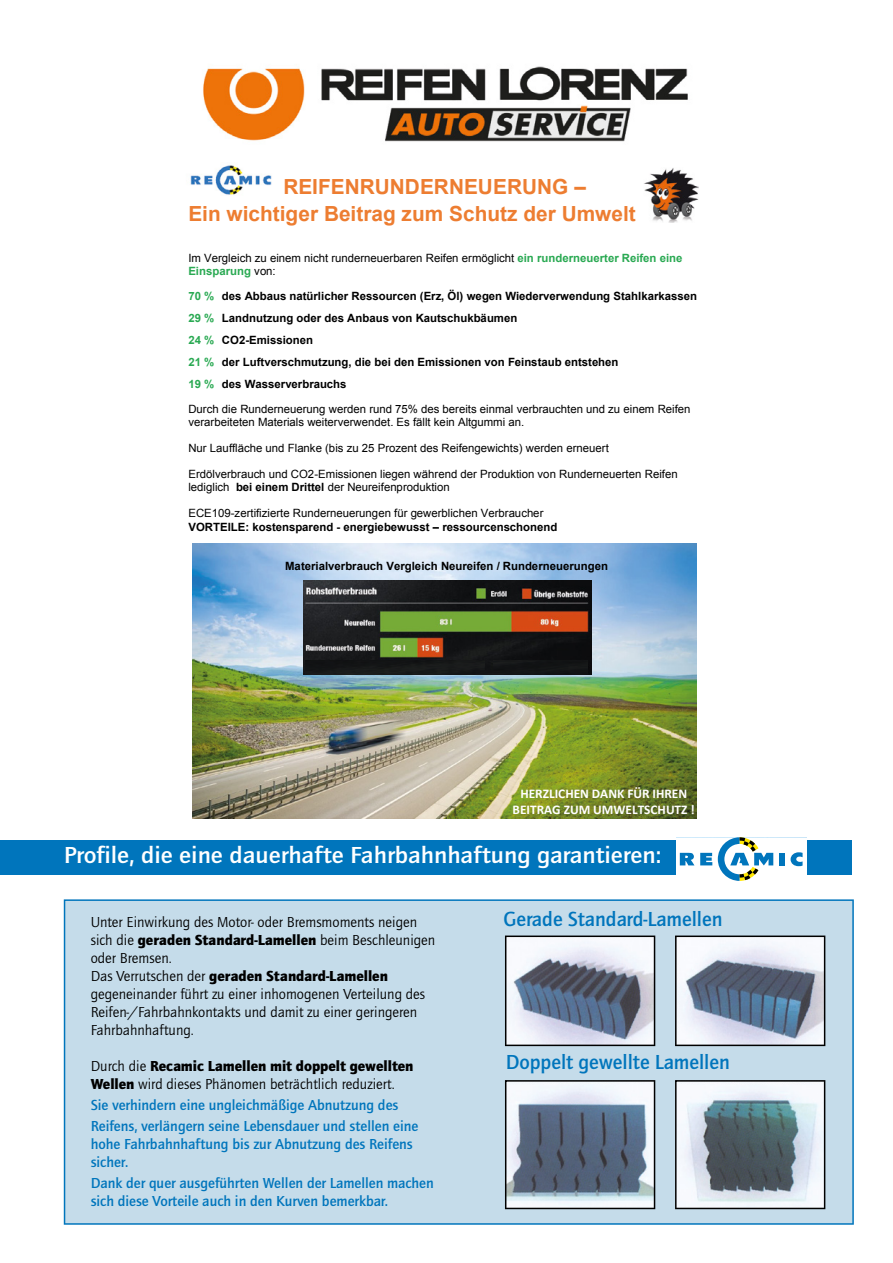
<style>
.page{position:relative;width:893px;height:1263px;background:#fff}
.page>*{position:absolute;margin:0;border:0;box-sizing:border-box;transform-origin:0 0}
.t1{font:500 24px "Quay Sans ITC Std";color:#fff;scale:1.08 1}
.t2{font:500 21px "Quay Sans ITC Std";color:#0075bc}
.t3{font:700 20.85px/27.3px "Arial";color:#ed7d31}
.t4{font:15px/18px "Quay Sans ITC Std";color:#000}
.t5{font:500 15px/18px "Quay Sans ITC Std";color:#0075bc}
.t6{font:700 13.35px/16.4px "Calibri";color:#fff;text-align:center}
.t7{font:11.4px/13px "Arial";color:#000}
.t8{font:700 11.4px/21.9px "Arial";color:#000}
.s1{font-weight:700;color:#29a952}
.s2{color:#29a952}
.s3{font-weight:700}
.s4{font-weight:900}
</style>
<div class="page">
<div style="left:0;top:840px;width:852px;height:34px;background:#0075bc"></div>
<div style="left:64px;top:899px;width:790px;height:326px;background:#c5dcea"></div>
<svg style="left:505px;top:935px;width:150px;height:111px"></svg>
<svg style="left:505px;top:1080px;width:150px;height:129px"></svg>
<svg style="left:675px;top:935px;width:150px;height:111px"></svg>
<svg style="left:675px;top:1080px;width:150px;height:129px"></svg>
<div style="left:676px;top:838px;width:131px;height:44px;background:#fff"></div>
<svg style="left:791px;top:852px;width:12px;height:14px"></svg>
<svg style="left:680px;top:853px;width:14px;height:12px"></svg>
<svg style="left:700px;top:853px;width:12px;height:12px"></svg>
<div style="left:779px;top:853px;width:6px;height:12px;background:#0075bc"></div>
<svg style="left:718px;top:838px;width:55px;height:43px"></svg>
<img style="left:192px;top:544px;width:505px;height:274px">
<img style="left:644px;top:168px;width:55px;height:55px">
<img style="left:203px;top:66px;width:485px;height:76px">
<img style="left:303px;top:581px;width:289px;height:93px">
<img style="left:190px;top:165px;width:82px;height:30px">
<div style="left:306px;top:660px;width:281px;height:14px;background:#141617"></div>
<svg style="left:485px;top:660px;width:8px;height:10px"></svg>
<h3 class="t3" style="left:188px;top:173px;width:449px;text-indent:95px">REIFENRUNDERNEUERUNG –<br>Ein wichtiger Beitrag zum Schutz der Umwelt</h3>
<p class="t7" style="left:188px;top:252px;width:496px">Im Vergleich zu einem nicht runderneuerbaren Reifen ermöglicht <span class="s1">ein runderneuerter Reifen eine<br>Einsparung</span> von:</p>
<p class="t8" style="left:188px;top:286px;width:510px"><span class="s2">70 %</span> des Abbaus natürlicher Ressourcen (Erz, Öl) wegen Wiederverwendung Stahlkarkassen <span class="s2">29 %</span> Landnutzung oder des Anbaus von Kautschukbäumen<br><span class="s2">24 %</span> CO2-Emissionen<br><span class="s2">21 %</span> der Luftverschmutzung, die bei den Emissionen von Feinstaub entstehen<br><span class="s2">19 %</span> des Wasserverbrauchs</p>
<p class="t7" style="left:188px;top:402px;width:504px">Durch die Runderneuerung werden rund 75% des bereits einmal verbrauchten und zu einem Reifen verarbeiteten Materials weiterverwendet. Es fällt kein Altgummi an.</p>
<p class="t7" style="left:188px;top:441px;width:422px">Nur Lauffläche und Flanke (bis zu 25 Prozent des Reifengewichts) werden erneuert</p>
<p class="t7" style="left:188px;top:468px;width:491px">Erdölverbrauch und CO2-Emissionen liegen während der Produktion von Runderneuerten Reifen lediglich <span class="s3">bei einem Drittel</span> der Neureifenproduktion</p>
<p class="t7" style="left:188px;top:507px;width:357px">ECE109-zertifizierte Runderneuerungen für gewerblichen Verbraucher</p>
<p class="t8" style="left:188px;top:516px;width:370px">VORTEILE: kostensparend - energiebewusst – ressourcenschonend</p>
<p class="t8" style="left:285px;top:555px;width:324px">Materialverbrauch Vergleich Neureifen / Runderneuerungen</p>
<p class="t6" style="left:513px;top:785px;width:184px">HERZLICHEN DANK FÜR IHREN<br>BEITRAG ZUM UMWELTSCHUTZ !</p>
<h1 class="t1" style="left:64px;top:841px;width:555px">Profile, die eine dauerhafte Fahrbahnhaftung garantieren:</h1>
<p class="t4" style="left:91px;top:913px;width:346px">Unter Einwirkung des Motor- oder Bremsmoments neigen sich die <span class="s4">geraden Standard-Lamellen</span> beim Beschleunigen oder Bremsen.<br>Das Verrutschen der <span class="s4">geraden Standard-Lamellen </span>gegeneinander führt zu einer inhomogenen Verteilung des Reifen-/Fahrbahnkontakts und damit zu einer geringeren Fahrbahnhaftung.</p>
<h3 class="t4" style="left:91px;top:1057px;width:324px">Durch die <span class="s4">Recamic Lamellen mit doppelt gewellten<br>Wellen</span> wird dieses Phänomen beträchtlich reduziert.</h3>
<h3 class="t5" style="left:91px;top:1095px;width:329px;line-height:21px">Sie verhindern eine ungleichmäßige Abnutzung des<br>Reifens, verlängern seine Lebensdauer und stellen eine</h3>
<h3 class="t5" style="left:91px;top:1135px;width:324px">hohe Fahrbahnhaftung bis zur Abnutzung des Reifens sicher.</h3>
<h3 class="t5" style="left:91px;top:1174px;width:345px">Dank der quer ausgeführten Wellen der Lamellen machen sich diese Vorteile auch in den Kurven bemerkbar.</h3>
<h2 class="t2" style="left:504px;top:907px;width:220px">Gerade Standard-Lamellen</h2>
<h2 class="t2" style="left:506px;top:1049px;width:226px">Doppelt gewellte Lamellen</h2>
</div>
